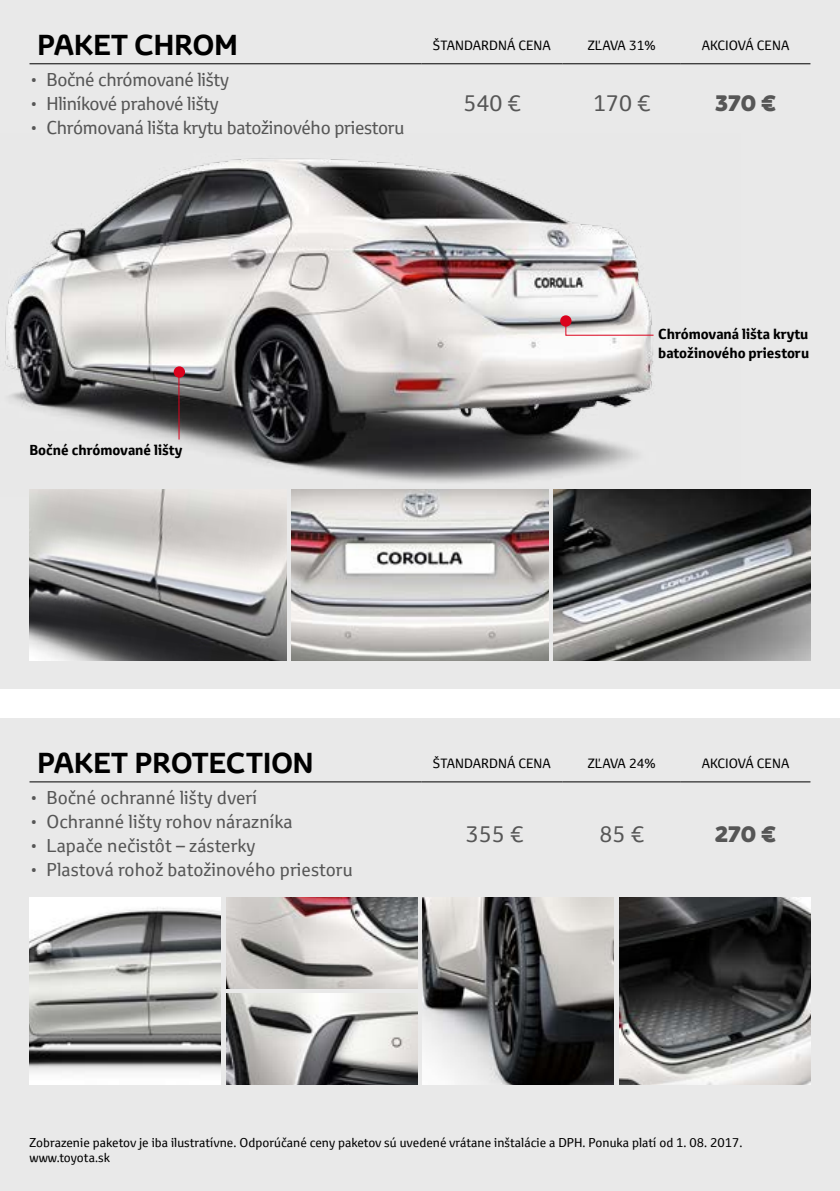
<style>
.page{position:relative;width:840px;height:1191px;background:#fff}
.page>*{position:absolute;margin:0;border:0;box-sizing:border-box;transform-origin:0 0}
.t1{font:700 28px "Toyota Display";color:#000}
.t2{font:22px "Toyota Text";color:#565656}
.t3{font:800 22px "Toyota Display";color:#565656}
.t4{font:18px "Toyota Text";letter-spacing:-.01em;color:#565656}
.t5{font:700 14px/19.2px "Toyota Text";color:#000}
.t6{font:13px "Toyota Text";color:#000}
.t7{font:12.4px/14.8px "Toyota Text";color:#000}
</style>
<div class="page">
<div style="left:0;top:0;width:839px;height:1191px;background:#e9e9e9"></div>
<img style="left:5px;top:158px;width:734px;height:339px">
<img style="left:29px;top:490px;width:257px;height:170px">
<img style="left:291px;top:490px;width:257px;height:170px">
<img style="left:553px;top:490px;width:257px;height:170px">
<img style="left:226px;top:897px;width:191px;height:91px">
<img style="left:29px;top:897px;width:191px;height:187px">
<img style="left:619px;top:897px;width:191px;height:187px">
<img style="left:226px;top:994px;width:191px;height:90px">
<img style="left:422px;top:897px;width:191px;height:187px">
<hr style="left:29px;top:63px;width:392px;height:1px;background:#000">
<hr style="left:421px;top:63px;width:141px;height:1px;background:#000">
<hr style="left:562px;top:63px;width:118px;height:1px;background:#000">
<hr style="left:680px;top:63px;width:130px;height:1px;background:#000">
<hr style="left:29px;top:781px;width:392px;height:1px;background:#000">
<hr style="left:421px;top:781px;width:141px;height:1px;background:#000">
<hr style="left:562px;top:781px;width:118px;height:1px;background:#000">
<hr style="left:680px;top:781px;width:130px;height:1px;background:#000">
<div style="left:0;top:689px;width:839px;height:29px;background:#fff"></div>
<hr style="left:178px;top:372px;width:1px;height:67px;background:#db021d">
<svg style="left:564px;top:320px;width:90px;height:16px"></svg>
<div style="left:174px;top:367px;width:10px;height:10px;background:#db021d;border-radius:50%"></div>
<div style="left:173px;top:366px;width:12px;height:12px;border:2px solid #db021d;border-radius:50%"></div>
<div style="left:561px;top:316px;width:9px;height:10px;background:#db021d;border-radius:50%"></div>
<div style="left:560px;top:315px;width:11px;height:12px;border:2px solid #db021d;border-radius:50%"></div>
<h1 class="t1" style="left:37px;top:26px;width:201px">PAKET CHROM</h1>
<p class="t6" style="left:432px;top:37px;width:119px">ŠTANDARDNÁ CENA</p>
<p class="t6" style="left:587px;top:37px;width:69px">ZĽAVA 31%</p>
<p class="t6" style="left:701px;top:37px;width:89px">AKCIOVÁ CENA</p>
<p class="t4" style="left:29px;top:67px;width:201px">• Bočné chrómované lišty</p>
<p class="t4" style="left:29px;top:91px;width:191px">• Hliníkové prahové lišty</p>
<p class="t4" style="left:29px;top:115px;width:376px">• Chrómovaná lišta krytu batožinového priestoru</p>
<p class="t2" style="left:463px;top:89px;width:58px">540 €</p>
<p class="t2" style="left:592px;top:89px;width:58px">170 €</p>
<p class="t3" style="left:714px;top:88px;width:62px">370 €</p>
<p class="t5" style="left:29px;top:441px;width:154px">Bočné chrómované lišty</p>
<p class="t5" style="left:657px;top:324px;width:152px">Chrómovaná lišta krytu batožinového priestoru</p>
<h1 class="t1" style="left:37px;top:744px;width:277px">PAKET PROTECTION</h1>
<p class="t6" style="left:432px;top:755px;width:119px">ŠTANDARDNÁ CENA</p>
<p class="t6" style="left:587px;top:755px;width:69px">ZĽAVA 24%</p>
<p class="t6" style="left:701px;top:755px;width:89px">AKCIOVÁ CENA</p>
<p class="t4" style="left:29px;top:786px;width:229px">• Bočné ochranné lišty dverí</p>
<p class="t4" style="left:29px;top:810px;width:264px">• Ochranné lišty rohov nárazníka</p>
<p class="t4" style="left:29px;top:834px;width:227px">• Lapače nečistôt – zásterky</p>
<p class="t4" style="left:29px;top:858px;width:324px">• Plastová rohož batožinového priestoru</p>
<p class="t2" style="left:465px;top:819px;width:58px">355 €</p>
<p class="t2" style="left:599px;top:819px;width:46px">85 €</p>
<p class="t3" style="left:714px;top:818px;width:62px">270 €</p>
<p class="t7" style="left:29px;top:1134px;width:714px">Zobrazenie paketov je iba ilustratívne. Odporúčané ceny paketov sú uvedené vrátane inštalácie a DPH. Ponuka platí od 1. 08. 2017. www.toyota.sk</p>
</div>
